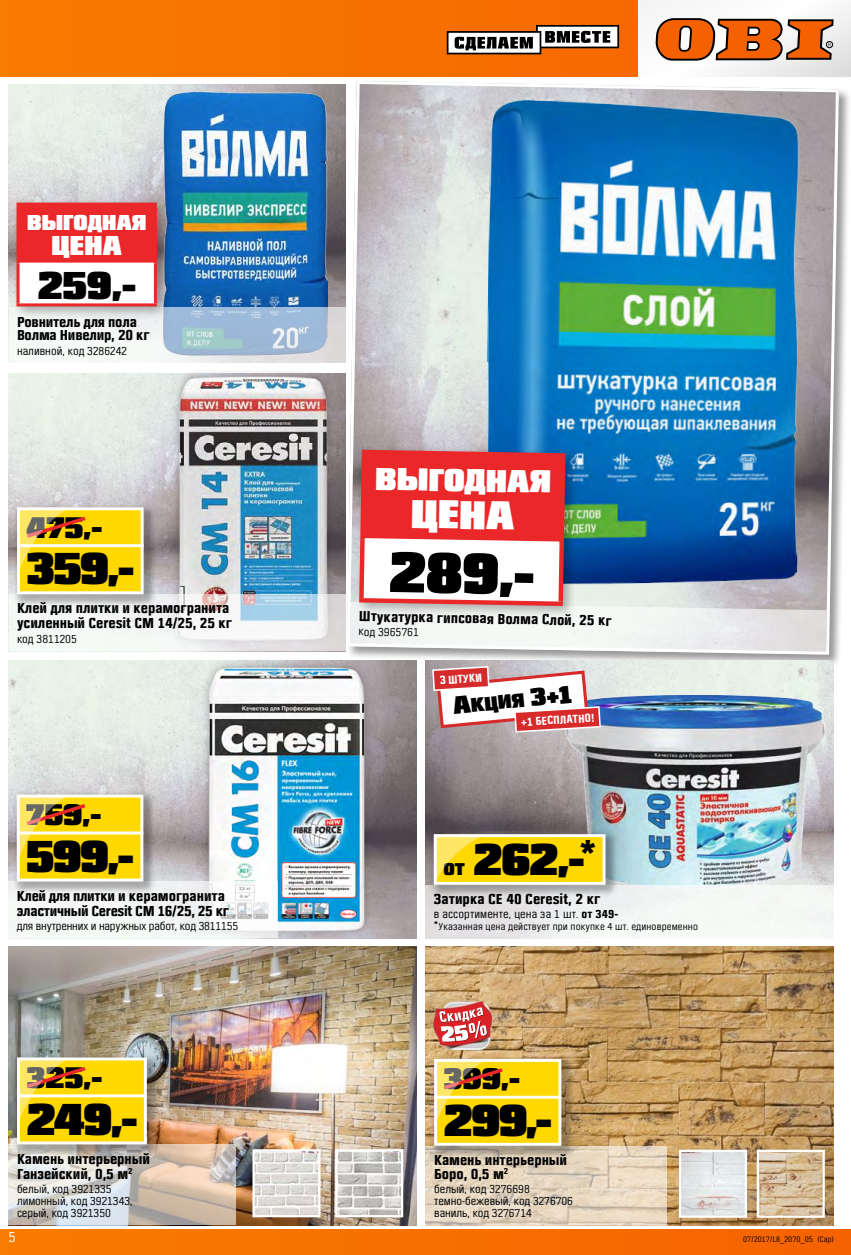
<style>
.page{position:relative;width:851px;height:1255px;background:#fff}
.page>*{position:absolute;margin:0;border:0;box-sizing:border-box;transform-origin:0 0}
.t1{font:900 59.55px "Obi CYOP";color:#000}
.t2{font:900 46.5px "Obi CYOP";letter-spacing:-.03em;color:#000}
.t3{font:900 41.85px "Obi CYOP";color:#fff}
.t4{font:900 40.5px "Obi CYOP";color:#000}
.t5{font:900 33.15px "Obi CYOP";color:#fff}
.t6{font:900 31.05px "Obi CYOP";color:#000}
.t7{font:900 28.5px "Obi CYOP";color:#fff}
.t8{font:900 25.95px "Obi CYOP";color:#000}
.t9{font:900 22.5px "Obi CYOP";letter-spacing:.01em;color:#fff}
.t10{font:700 15px/13.5px "Obi CYOP";letter-spacing:-.005em;color:#000}
.t11{font:700 15px/15px "Obi CYOP";letter-spacing:-.025em;color:#000}
.t12{font:15px "Obi CYOP";color:#fff}
.t13{font:12px/12px "Obi CYOP";letter-spacing:-.005em;color:#000}
.t14{font:700 12px "Obi CYOP";color:#fff}
.t15{font:10.5px "Obi CYOP";letter-spacing:.01em;color:#000}
.t16{font:8.25px "Obi CYOP";color:#000}
.s1{font-size:22.35px}
.s2{font-weight:700}
.s3{font-size:12px}
</style>
<div class="page">
<div style="left:0;top:0;width:850px;height:77px;background:#f77300"></div>
<div style="left:0;top:1229px;width:850px;height:25px;background:#f76f00"></div>
<svg style="left:446px;top:25px;width:173px;height:29px"></svg>
<svg style="left:638px;top:0;width:212px;height:77px"></svg>
<svg style="left:655px;top:18px;width:178px;height:43px"></svg>
<div style="left:826px;top:41px;width:6px;height:7px;border:1px solid #000;border-radius:50%"></div>
<img style="left:9px;top:373px;width:336px;height:221px">
<img style="left:9px;top:85px;width:336px;height:223px">
<img style="left:8px;top:660px;width:409px;height:278px">
<img style="left:190px;top:660px;width:188px;height:278px">
<img style="left:157px;top:91px;width:170px;height:217px">
<div style="left:170px;top:368px;width:166px;height:280px;background:#000;opacity:.3"></div>
<img style="left:176px;top:373px;width:155px;height:221px">
<svg style="left:9px;top:308px;width:336px;height:55px"></svg>
<svg style="left:8px;top:881px;width:270px;height:57px;fill:#f5f8f5"></svg>
<div style="left:346px;top:80px;width:504px;height:588px;background:#000;opacity:.4"></div>
<svg style="left:345px;top:80px;width:495px;height:576px"></svg>
<div style="left:13px;top:790px;width:143px;height:104px;background:#000;opacity:.3"></div>
<div style="left:18px;top:796px;width:124px;height:84px;background:#ffd800"></div>
<hr style="left:17px;top:831px;width:126px;height:3px;background:#fff">
<div style="left:17px;top:794px;width:126px;height:87px;border:3px solid #fff"></div>
<svg style="left:17px;top:794px;width:72px;height:69px"></svg>
<svg style="left:9px;top:594px;width:336px;height:57px;fill:#f4f7f5"></svg>
<div style="left:13px;top:503px;width:143px;height:104px;background:#000;opacity:.3"></div>
<div style="left:19px;top:509px;width:123px;height:83px;background:#ffd800"></div>
<hr style="left:17px;top:544px;width:127px;height:3px;background:#fff">
<div style="left:17px;top:507px;width:127px;height:87px;border:3px solid #fff"></div>
<svg style="left:17px;top:507px;width:72px;height:69px"></svg>
<img style="left:425px;top:660px;width:408px;height:224px">
<img style="left:563px;top:692px;width:263px;height:192px">
<img style="left:425px;top:946px;width:408px;height:279px">
<img style="left:9px;top:946px;width:408px;height:279px">
<div style="left:425px;top:884px;width:408px;height:54px;background:linear-gradient(to right,#e3e1e3,#fafffc)"></div>
<svg style="left:9px;top:1144px;width:227px;height:81px"></svg>
<div style="left:13px;top:1053px;width:147px;height:104px;background:#000;opacity:.3"></div>
<div style="left:18px;top:1058px;width:127px;height:84px;background:#ffd800"></div>
<hr style="left:17px;top:1094px;width:130px;height:3px;background:#fff">
<div style="left:17px;top:1057px;width:130px;height:87px;border:3px solid #fff"></div>
<svg style="left:17px;top:1057px;width:72px;height:69px"></svg>
<svg style="left:425px;top:1145px;width:242px;height:80px;fill:#e9d9c2"></svg>
<img style="left:255px;top:1152px;width:62px;height:62px">
<div style="left:252px;top:1149px;width:68px;height:68px;border:2px solid #fff"></div>
<img style="left:338px;top:1152px;width:62px;height:62px">
<div style="left:335px;top:1149px;width:68px;height:68px;border:2px solid #fff"></div>
<img style="left:681px;top:1152px;width:62px;height:62px">
<div style="left:678px;top:1149px;width:68px;height:68px;border:2px solid #fff"></div>
<img style="left:759px;top:1152px;width:62px;height:62px">
<div style="left:756px;top:1149px;width:68px;height:68px;border:2px solid #fff"></div>
<svg style="left:431px;top:665px;width:170px;height:68px"></svg>
<div style="left:430px;top:830px;width:189px;height:67px;background:#000;opacity:.3"></div>
<div style="left:435px;top:835px;width:169px;height:48px;background:#ffd800"></div>
<div style="left:434px;top:834px;width:171px;height:50px;border:3px solid #fff"></div>
<svg style="left:434px;top:834px;width:49px;height:50px"></svg>
<div style="left:430px;top:1054px;width:144px;height:105px;background:#000;opacity:.3"></div>
<div style="left:435px;top:1060px;width:125px;height:84px;background:#ffd800"></div>
<hr style="left:434px;top:1095px;width:127px;height:3px;background:#fff">
<div style="left:434px;top:1058px;width:127px;height:87px;border:3px solid #fff"></div>
<svg style="left:434px;top:1058px;width:72px;height:70px"></svg>
<img style="left:431px;top:997px;width:69px;height:55px">
<svg style="left:439px;top:1007px;width:48px;height:35px"></svg>
<img style="left:484px;top:100px;width:319px;height:347px">
<svg style="left:350px;top:447px;width:476px;height:205px"></svg>
<div style="left:12px;top:198px;width:158px;height:122px;background:#000;opacity:.3"></div>
<div style="left:18px;top:204px;width:137px;height:59px;background:#ea2729"></div>
<div style="left:18px;top:263px;width:137px;height:42px;background:#fff"></div>
<hr style="left:20px;top:262px;width:134px;height:2px;background:#fff">
<hr style="left:17px;top:202px;width:140px;height:3px;background:#ea2729">
<hr style="left:17px;top:205px;width:3px;height:58px;background:#ea2729">
<hr style="left:154px;top:205px;width:3px;height:58px;background:#ea2729">
<hr style="left:17px;top:263px;width:3px;height:40px;background:#ea2729">
<hr style="left:154px;top:263px;width:3px;height:40px;background:#ea2729">
<hr style="left:17px;top:303px;width:140px;height:3px;background:#ea2729">
<h3 class="t9" style="left:27px;top:210px;width:121px">ВЫГОДНАЯ</h3>
<h3 class="t7" style="left:52px;top:230px;width:72px">ЦЕНА</h3>
<h3 class="t4" style="left:38px;top:264px;width:100px">259,-</h3>
<p class="t10" style="left:17px;top:315px;width:134px">Ровнитель для пола<br>Волма Нивелир, 20 кг</p>
<p class="t13" style="left:17px;top:344px;width:111px">наливной, код 3286242</p>
<h3 class="t6" style="left:27px;top:511px;width:77px">475,-</h3>
<h2 class="t2" style="left:27px;top:544px;width:108px">359,-</h2>
<p class="t10" style="left:17px;top:601px;width:217px;line-height:15px">Клей для плитки и керамогранита усиленный Ceresit CM 14/25, 25 кг</p>
<p class="t13" style="left:17px;top:632px;width:61px">код 3811205</p>
<h3 class="t6" style="left:27px;top:798px;width:76px">759,-</h3>
<h2 class="t2" style="left:27px;top:831px;width:108px">599,-</h2>
<p class="t11" style="left:17px;top:888px;width:214px">Клей для плитки и керамогранита эластичный Ceresit CM 16/25, 25 кг</p>
<p class="t13" style="left:17px;top:920px;width:223px">для внутренних и наружных работ, код 3811155</p>
<h3 class="t6" style="left:27px;top:1061px;width:77px">325,-</h3>
<h2 class="t2" style="left:27px;top:1094px;width:112px">249,-</h2>
<p class="t10" style="left:17px;top:1151px;width:134px;line-height:15px">Камень интерьерный<br>Ганзейский, 0,5 м<sup>2</sup></p>
<p class="t13" style="left:17px;top:1182px;width:117px">белый, код 3921335 лимонный, код 3921343, серый, код 3921350</p>
<h3 class="t5" style="left:375px;top:461px;width:177px;rotate:1deg">ВЫГОДНАЯ</h3>
<h3 class="t3" style="left:411px;top:492px;width:105px;rotate:1deg">ЦЕНА</h3>
<h1 class="t1" style="left:389px;top:540px;width:146px;rotate:1deg">289,-</h1>
<p class="t10" style="left:359px;top:609px;width:254px;rotate:1deg">Штукатурка гипсовая Волма Слой, 25 кг</p>
<p class="t13" style="left:359px;top:625px;width:62px;rotate:1deg">код 3965761</p>
<p class="t14" style="left:439px;top:673px;width:44px;rotate:-4deg">3 ШТУКИ</p>
<h3 class="t8" style="left:452px;top:691px;width:120px;rotate:-5deg">Акция 3+1</h3>
<p class="t14" style="left:520px;top:715px;width:75px;rotate:-4deg">+1 БЕСПЛАТНО!</p>
<h2 class="t2" style="left:443px;top:835px;width:154px"><span class="s1">от</span> 262,-*</h2>
<p class="t10" style="left:434px;top:892px;width:168px">Затирка CE 40 Ceresit, 2 кг</p>
<p class="t13" style="left:434px;top:908px;width:186px">в ассортименте, цена за 1 шт. <span class="s2">от 349-</span></p>
<p class="t15" style="left:434px;top:921px;width:266px"><span class="s3">*</span>Указанная цена действует при покупке 4 шт. единовременно</p>
<h3 class="t6" style="left:444px;top:1062px;width:77px">399,-</h3>
<h2 class="t2" style="left:444px;top:1095px;width:109px">299,-</h2>
<p class="t10" style="left:434px;top:1153px;width:134px">Камень интерьерный<br>Боро, 0,5 м<sup>2</sup></p>
<p class="t13" style="left:434px;top:1182px;width:140px">белый, код 3276698 темно-бежевый, код 3276706 ваниль, код 3276714</p>
<p class="t12" style="left:9px;top:1229px;width:9px">5</p>
<p class="t16" style="left:743px;top:1235px;width:92px">07/2017/L8_2070_05 (Сар)</p>
</div>
